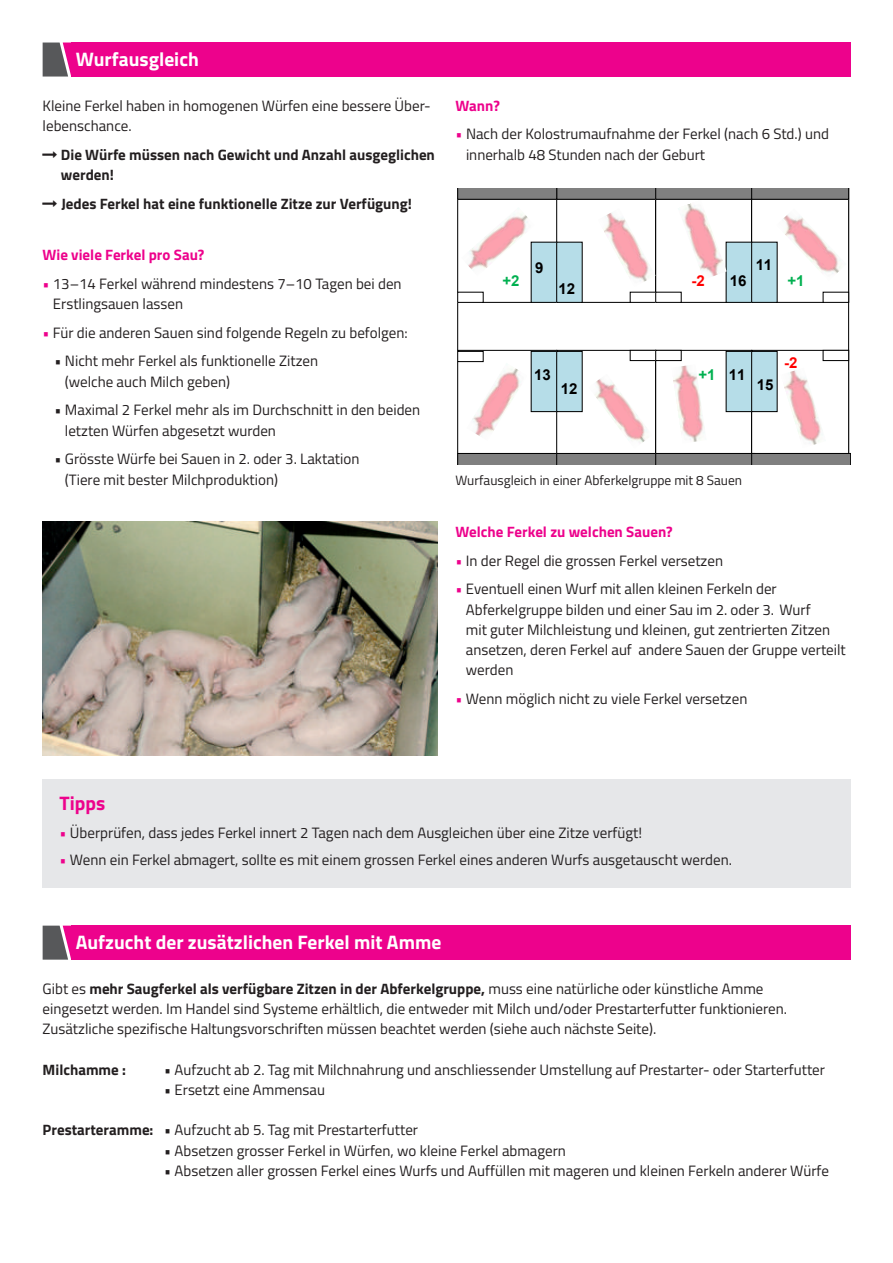
<style>
.page{position:relative;width:893px;height:1263px;background:#fff}
.page>*{position:absolute;margin:0;border:0;box-sizing:border-box;transform-origin:0 0}
.t1{font:700 19.5px "Titillium Web";color:#fff}
.t2{font:700 19.5px "Titillium Web";color:#ed028c}
.t3{font:15px/20.2px "Titillium Web";color:#231f20}
.t4{font:700 15px/20.2px "Titillium Web";color:#231f20}
.t5{font:700 15px "Titillium Web";color:#ed028c}
.t6{font:700 15px "Arial";color:#000}
.t7{font:700 15px "Arial";color:#00b050}
.t8{font:700 15px "Arial";color:#f00}
.t9{font:13.5px "Titillium Web";color:#231f20}
.s1{color:#ed028c}
.s2{font-weight:700}
</style>
<div class="page">
<svg style="left:43px;top:926px;width:29px;height:34px"></svg>
<div style="left:72px;top:926px;width:779px;height:34px;background:#ed028c"></div>
<svg style="left:457px;top:303px;width:392px;height:47px"></svg>
<svg style="left:457px;top:350px;width:393px;height:115px"></svg>
<svg style="left:457px;top:188px;width:392px;height:115px"></svg>
<div style="left:458px;top:292px;width:25px;height:10px;background:#fff"></div>
<div style="left:457px;top:292px;width:27px;height:11px;border:1px solid #000"></div>
<div style="left:630px;top:292px;width:26px;height:10px;background:#fff"></div>
<div style="left:630px;top:292px;width:26px;height:11px;border:1px solid #000"></div>
<div style="left:458px;top:351px;width:25px;height:11px;background:#fff"></div>
<div style="left:457px;top:351px;width:27px;height:11px;border:1px solid #000"></div>
<div style="left:630px;top:350px;width:26px;height:11px;background:#fff"></div>
<div style="left:630px;top:350px;width:26px;height:11px;border:1px solid #000"></div>
<div style="left:823px;top:292px;width:26px;height:10px;background:#fff"></div>
<div style="left:823px;top:292px;width:26px;height:11px;border:1px solid #000"></div>
<div style="left:656px;top:350px;width:25px;height:11px;background:#fff"></div>
<div style="left:655px;top:350px;width:27px;height:11px;border:1px solid #000"></div>
<div style="left:823px;top:350px;width:26px;height:11px;background:#fff"></div>
<div style="left:823px;top:350px;width:26px;height:11px;border:1px solid #000"></div>
<div style="left:656px;top:292px;width:25px;height:10px;background:#fff"></div>
<div style="left:655px;top:292px;width:27px;height:11px;border:1px solid #000"></div>
<img style="left:461px;top:207px;width:74px;height:69px">
<img style="left:467px;top:363px;width:60px;height:78px">
<img style="left:598px;top:208px;width:58px;height:79px">
<img style="left:678px;top:199px;width:49px;height:81px">
<img style="left:776px;top:208px;width:70px;height:73px">
<img style="left:671px;top:364px;width:35px;height:79px">
<img style="left:780px;top:368px;width:46px;height:80px">
<img style="left:588px;top:374px;width:64px;height:75px">
<img style="left:43px;top:522px;width:394px;height:234px">
<div style="left:43px;top:779px;width:808px;height:109px;background:#e6e7e9"></div>
<svg style="left:43px;top:43px;width:29px;height:34px"></svg>
<div style="left:72px;top:43px;width:779px;height:34px;background:#ed028c"></div>
<h1 class="t1" style="left:76px;top:52px;width:125px">Wurfausgleich</h1>
<p class="t3" style="left:43px;top:95px;width:390px">Kleine Ferkel haben in homogenen Würfen eine bessere Über&shy;lebenschance.</p>
<p class="t4" style="left:61px;top:146px;width:375px">Die Würfe müssen nach Gewicht und Anzahl ausgeglichen werden!</p>
<p class="t4" style="left:61px;top:195px;width:352px">Jedes Ferkel hat eine funktionelle Zitze zur Verfügung!</p>
<p class="t5" style="left:43px;top:249px;width:163px">Wie viele Ferkel pro Sau?</p>
<p class="t3" style="left:53px;top:273px;width:350px;text-indent:-10px"><span class="s1">•</span> 13–14 Ferkel während mindestens 7–10 Tagen bei den<br>Erstlingsauen lassen</p>
<p class="t3" style="left:43px;top:322px;width:367px"><span class="s1">•</span> Für die anderen Sauen sind folgende Regeln zu befolgen:</p>
<p class="t3" style="left:65px;top:351px;width:255px;text-indent:-10px">• Nicht mehr Ferkel als funktionelle Zitzen (welche auch Milch geben)</p>
<p class="t3" style="left:65px;top:400px;width:357px;text-indent:-10px">• Maximal 2 Ferkel mehr als im Durchschnitt in den beiden letzten Würfen abgesetzt wurden</p>
<p class="t3" style="left:65px;top:449px;width:296px;text-indent:-10px">• Grösste Würfe bei Sauen in 2. oder 3. Laktation (Tiere mit bester Milchproduktion)</p>
<p class="t5" style="left:456px;top:100px;width:46px">Wann?</p>
<p class="t3" style="left:466px;top:124px;width:365px;text-indent:-10px"><span class="s1">•</span> Nach der Kolostrumaufnahme der Ferkel (nach 6 Std.) und innerhalb 48 Stunden nach der Geburt</p>
<p class="t6" style="left:535px;top:259px;width:10px">9</p>
<p class="t6" style="left:756px;top:256px;width:18px">11</p>
<p class="t7" style="left:502px;top:272px;width:19px">+2</p>
<p class="t7" style="left:787px;top:272px;width:19px">+1</p>
<p class="t8" style="left:691px;top:272px;width:15px">-2</p>
<p class="t6" style="left:730px;top:272px;width:18px">16</p>
<p class="t6" style="left:558px;top:280px;width:18px">12</p>
<p class="t6" style="left:534px;top:366px;width:18px">13</p>
<p class="t6" style="left:561px;top:380px;width:18px">12</p>
<p class="t7" style="left:698px;top:366px;width:19px">+1</p>
<p class="t6" style="left:729px;top:366px;width:18px">11</p>
<p class="t6" style="left:757px;top:376px;width:18px">15</p>
<p class="t8" style="left:784px;top:354px;width:15px">-2</p>
<p class="t9" style="left:455px;top:473px;width:288px">Wurfausgleich in einer Abferkelgruppe mit 8 Sauen</p>
<p class="t5" style="left:455px;top:526px;width:219px">Welche Ferkel zu welchen Sauen?</p>
<p class="t3" style="left:455px;top:550px;width:269px"><span class="s1">•</span> In der Regel die grossen Ferkel versetzen</p>
<p class="t3" style="left:466px;top:579px;width:381px;text-indent:-10px"><span class="s1">•</span> Eventuell einen Wurf mit allen kleinen Ferkeln der Abferkelgruppe bilden und einer Sau im 2. oder 3. Wurf<br>mit guter Milchleistung und kleinen, gut zentrierten Zitzen ansetzen, deren Ferkel auf andere Sauen der Gruppe verteilt werden</p>
<p class="t3" style="left:455px;top:689px;width:293px"><span class="s1">•</span> Wenn möglich nicht zu viele Ferkel versetzen</p>
<h1 class="t2" style="left:60px;top:796px;width:47px">Tipps</h1>
<p class="t3" style="left:60px;top:822px;width:584px"><span class="s1">•</span> Überprüfen, dass jedes Ferkel innert 2 Tagen nach dem Ausgleichen über eine Zitze verfügt!</p>
<p class="t3" style="left:60px;top:850px;width:674px"><span class="s1">•</span> Wenn ein Ferkel abmagert, sollte es mit einem grossen Ferkel eines anderen Wurfs ausgetauscht werden.</p>
<h1 class="t1" style="left:76px;top:935px;width:367px">Aufzucht der zusätzlichen Ferkel mit Amme</h1>
<p class="t3" style="left:43px;top:978px;width:746px">Gibt es <span class="s2">mehr Saugferkel als verfügbare Zitzen in der Abferkelgruppe,</span> muss eine natürliche oder künstliche Amme eingesetzt werden. Im Handel sind Systeme erhältlich, die entweder mit Milch und/oder Prestarterfutter funktionieren.<br>Zusätzliche spezifische Haltungsvorschriften müssen beachtet werden (siehe auch nächste Seite).</p>
<p class="t4" style="left:43px;top:1061px;width:85px">Milchamme :</p>
<p class="t3" style="left:164px;top:1059px;width:662px">• Aufzucht ab 2. Tag mit Milchnahrung und anschliessender Umstellung auf Prestarter- oder Starterfutter</p>
<p class="t3" style="left:164px;top:1080px;width:162px">• Ersetzt eine Ammensau</p>
<p class="t3" style="left:43px;top:1120px;width:377px"><span class="s2">Prestarteramme:</span> • Aufzucht ab 5. Tag mit Prestarterfutter</p>
<p class="t3" style="left:164px;top:1140px;width:403px">• Absetzen grosser Ferkel in Würfen, wo kleine Ferkel abmagern</p>
<p class="t3" style="left:164px;top:1161px;width:666px">• Absetzen aller grossen Ferkel eines Wurfs und Auffüllen mit mageren und kleinen Ferkeln anderer Würfe</p>
</div>
